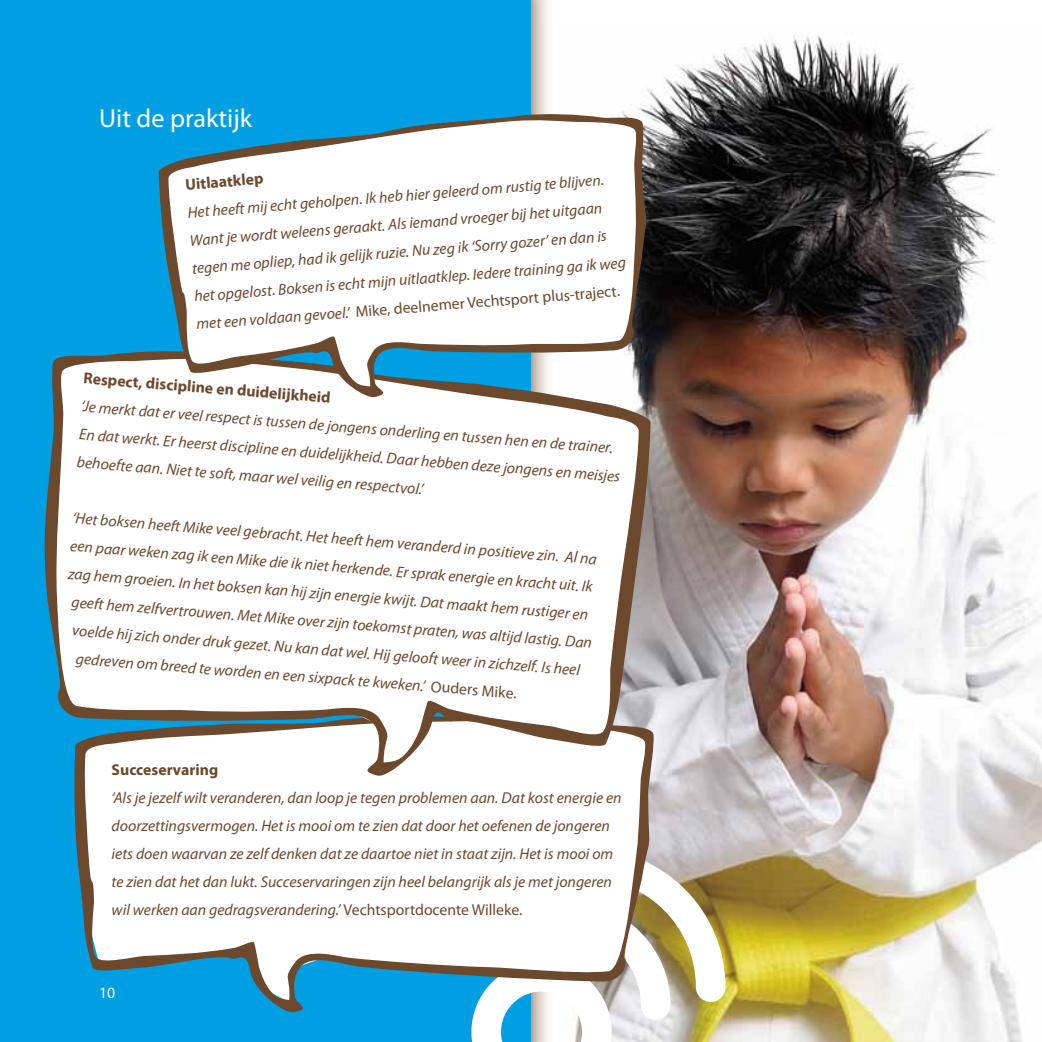
<style>
.page{position:relative;width:1042px;height:1042px;background:#fff}
.page>*{position:absolute;margin:0;border:0;box-sizing:border-box;transform-origin:0 0}
.t1{font:26.25px "Myriad Pro";color:#fff}
.t2{font:italic 15.75px/28px "Myriad Pro";color:#6c482d}
.t3{font:700 15.75px "Myriad Pro";color:#6c482d}
.t4{font:15.75px "Myriad Pro";color:#fff}
.s1{font-style:normal}
</style>
<div class="page">
<img style="left:622px;top:35px;width:376px;height:353px">
<img style="left:651px;top:388px;width:391px;height:654px">
<div style="left:0;top:0;width:531px;height:1042px;background:#009ee3"></div>
<img style="left:471px;top:833px;width:269px;height:209px">
<svg style="left:74px;top:713px;width:582px;height:301px;fill:#fff"></svg>
<svg style="left:44px;top:349px;width:607px;height:429px;fill:#fff"></svg>
<svg style="left:159px;top:113px;width:489px;height:286px;fill:#fff"></svg>
<h1 class="t1" style="left:99px;top:102px;width:154px">Uit de praktijk</h1>
<p class="t3" style="left:185px;top:174px;width:80px;rotate:-4deg">Uitlaatklep</p>
<p class="t2" style="left:187px;top:196px;width:435px;rotate:-4deg">Het heeft mij echt geholpen. Ik heb hier geleerd om rustig te blijven.<br>Want je wordt weleens geraakt. Als iemand vroeger bij het uitgaan tegen me opliep, had ik gelijk ruzie. Nu zeg ik ‘Sorry gozer’ en dan is het opgelost. Boksen is echt mijn uitlaatklep. Iedere training ga ik weg met een voldaan gevoel.’ <span class="s1">Mike, deelnemer Vechtsport plus-traject.</span></p>
<p class="t3" style="left:84px;top:369px;width:249px;rotate:4deg">Respect, discipline en duidelijkheid</p>
<p class="t2" style="left:82px;top:394px;width:544px;rotate:4deg">‘Je merkt dat er veel respect is tussen de jongens onderling en tussen hen en de trainer.<br>En dat werkt. Er heerst discipline en duidelijkheid. Daar hebben deze jongens en meisjes behoefte aan. Niet te soft, maar wel veilig en respectvol.’</p>
<p class="t2" style="left:73px;top:506px;width:527px;rotate:4deg">‘Het boksen heeft Mike veel gebracht. Het heeft hem veranderd in positieve zin. Al na</p>
<p class="t2" style="left:71px;top:534px;width:525px;rotate:4deg">een paar weken zag ik een Mike die ik niet herkende. Er sprak energie en kracht uit. Ik</p>
<p class="t2" style="left:69px;top:561px;width:523px;rotate:4deg">zag hem groeien. In het boksen kan hij zijn energie kwijt. Dat maakt hem rustiger en</p>
<p class="t2" style="left:72px;top:590px;width:523px;rotate:4deg">geeft hem zelfvertrouwen. Met Mike over zijn toekomst praten, was altijd lastig. Dan</p>
<p class="t2" style="left:73px;top:618px;width:511px;rotate:4deg">voelde hij zich onder druk gezet. Nu kan dat wel. Hij gelooft weer in zichzelf. Is heel</p>
<p class="t2" style="left:77px;top:646px;width:444px;rotate:4deg">gedreven om breed te worden en een sixpack te kweken.’ <span class="s1">Ouders Mike.</span></p>
<p class="t3" style="left:112px;top:759px;width:108px">Succeservaring</p>
<p class="t2" style="left:112px;top:783px;width:511px">‘Als je jezelf wilt veranderen, dan loop je tegen problemen aan. Dat kost energie en doorzettingsvermogen. Het is mooi om te zien dat door het oefenen de jongeren iets doen waarvan ze zelf denken dat ze daartoe niet in staat zijn. Het is mooi om te zien dat het dan lukt. Succeservaringen zijn heel belangrijk als je met jongeren wil werken aan gedragsverandering.’ <span class="s1">Vechtsportdocente Willeke.</span></p>
<p class="t4" style="left:99px;top:983px;width:18px">10</p>
</div>
